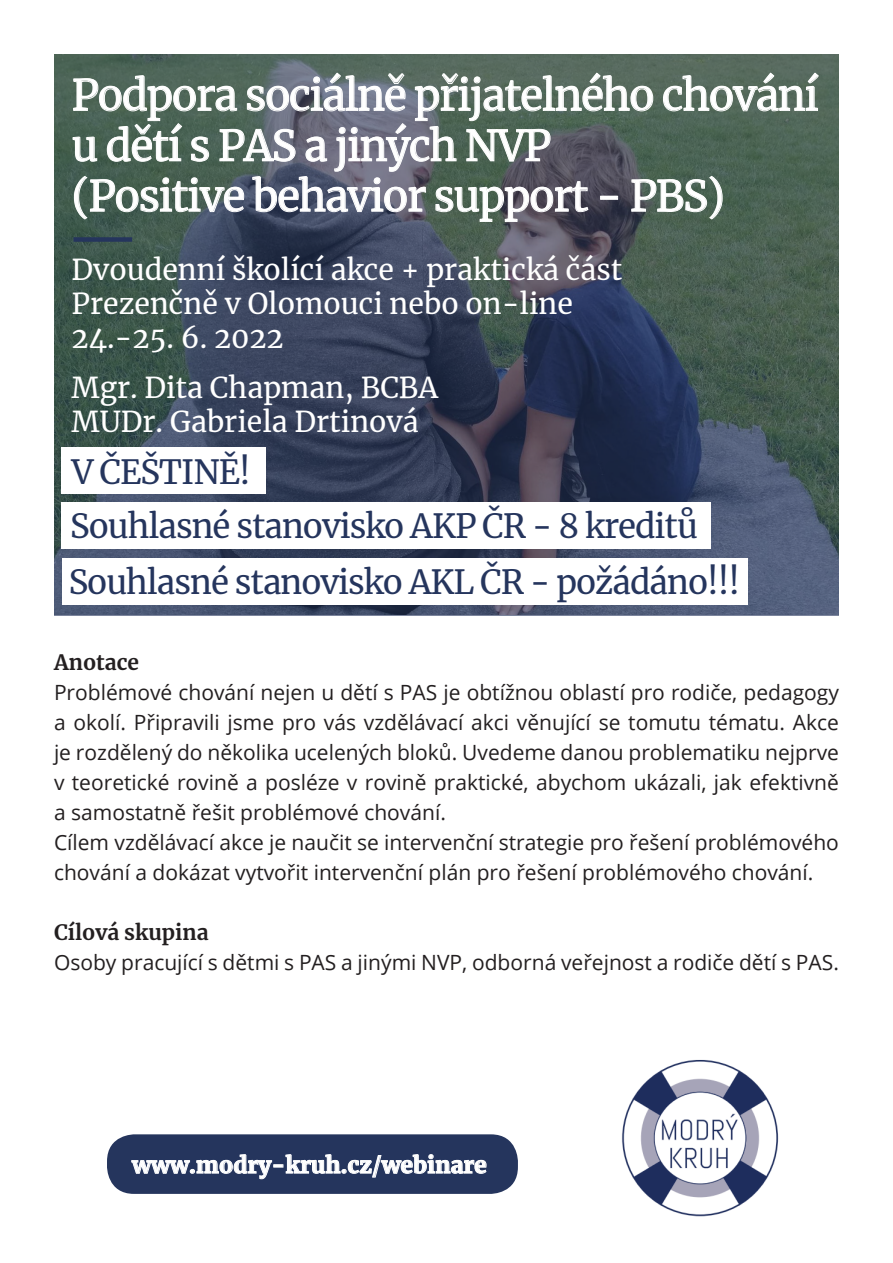
<style>
.page{position:relative;width:893px;height:1263px;background:#fff}
.page>*{position:absolute;margin:0;border:0;box-sizing:border-box;transform-origin:0 0}
.t1{font:42px/50.4px "Merriweather";letter-spacing:-.03em;color:#fff}
.t2{font:33px "Merriweather";letter-spacing:-.03em;color:#25355d}
.t3{font:28.5px "Merriweather";color:#fff}
.t4{font:900 22.5px "Merriweather";color:#fff}
.t5{font:21px/30px "Open Sans";color:#231f20;text-align:justify}
.t6{font:700 21px "Merriweather";color:#231f20}
</style>
<div class="page">
<svg style="left:54px;top:54px;width:785px;height:561px;background:#3f4d59"></svg>
<div style="left:107px;top:1134px;width:411px;height:60px;background:#25355d;border-radius:27px"></div>
<svg style="left:131px;top:1154px;width:356px;height:25px"></svg>
<img style="left:622px;top:1059px;width:157px;height:158px">
<div style="left:61px;top:448px;width:204px;height:46px;background:#fff"></div>
<svg style="left:72px;top:73px;width:747px;height:149px;background:#62716d"></svg>
<div style="left:73px;top:237px;width:59px;height:5px;background:#25355d"></div>
<div style="left:61px;top:502px;width:649px;height:47px;background:#fff"></div>
<div style="left:62px;top:558px;width:685px;height:46px;background:#fff"></div>
<p class="t1" style="left:72px;top:69px;width:748px">Podpora sociálně přijatelného chování u dětí s PAS a jiných NVP</p>
<p class="t1" style="left:72px;top:170px;width:655px">(Positive behavior support - PBS)</p>
<p class="t3" style="left:72px;top:250px;width:552px">Dvoudenní školící akce + praktická část</p>
<p class="t3" style="left:72px;top:284px;width:503px">Prezenčně v Olomouci nebo on-line</p>
<p class="t3" style="left:72px;top:318px;width:213px">24.-25. 6. 2022</p>
<p class="t3" style="left:72px;top:367px;width:368px">Mgr. Dita Chapman, BCBA</p>
<p class="t3" style="left:72px;top:402px;width:349px">MUDr. Gabriela Drtinová</p>
<p class="t2" style="left:72px;top:449px;width:181px">V ČEŠTINĚ!</p>
<p class="t2" style="left:70px;top:503px;width:629px">Souhlasné stanovisko AKP ČR - 8 kreditů</p>
<p class="t2" style="left:69px;top:559px;width:673px">Souhlasné stanovisko AKL ČR - požádáno!!!</p>
<p class="t6" style="left:54px;top:648px;width:87px">Anotace</p>
<p class="t5" style="left:54px;top:677px;width:786px">Problémové chování nejen u dětí s PAS je obtížnou oblastí pro rodiče, pedagogy a okolí. Připravili jsme pro vás vzdělávací akci věnující se tomutu tématu. Akce je rozdělený do několika ucelených bloků. Uvedeme danou problematiku nejprve v teoretické rovině a posléze v rovině praktické, abychom ukázali, jak efektivně a samostatně řešit problémové chování.</p>
<p class="t5" style="left:54px;top:827px;width:786px">Cílem vzdělávací akce je naučit se intervenční strategie pro řešení problémového chování a dokázat vytvořit intervenční plán pro řešení problémového chování.</p>
<p class="t6" style="left:54px;top:918px;width:156px">Cílová skupina</p>
<p class="t5" style="left:54px;top:947px;width:786px">Osoby pracující s dětmi s PAS a jinými NVP, odborná veřejnost a rodiče dětí s PAS.</p>
<p class="t4" style="left:132px;top:1149px;width:356px">www.modry-kruh.cz/webinare</p>
</div>
